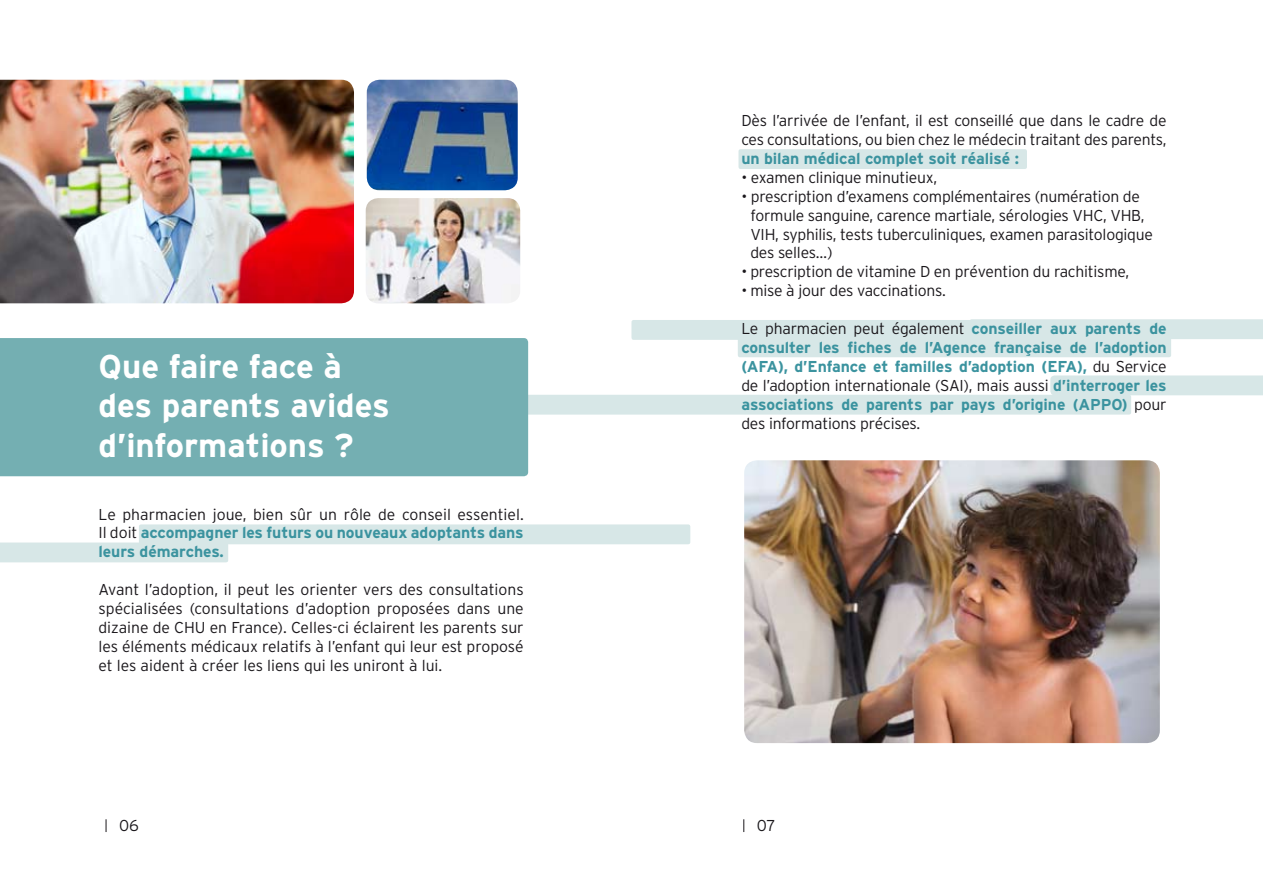
<style>
.page{position:relative;width:1263px;height:893px;background:#fff}
.page>*{position:absolute;margin:0;border:0;box-sizing:border-box;transform-origin:0 0}
.t1{font:700 33px/39.6px "Interstate";color:#fff}
.t2{font:300 15.75px/18.9px "Interstate";letter-spacing:-.015em;color:#1a171b}
.t3{font:700 15.75px/18.9px "Interstate";letter-spacing:-.005em;color:#3b939f;text-align:justify}
.s1{font-weight:300;color:#1a171b}
</style>
<div class="page">
<div style="left:476px;top:395px;width:655px;height:20px;background:#d7e7e7;border-radius:2px"></div>
<div style="left:139px;top:524px;width:551px;height:20px;background:#d7e7e7;border-radius:2px"></div>
<div style="left:738px;top:149px;width:289px;height:20px;background:#d7e7e7;border-radius:2px"></div>
<svg style="left:970px;top:319px;width:293px;height:20px"></svg>
<div style="left:631px;top:320px;width:458px;height:20px;background:#d7e7e7;border-radius:2px"></div>
<div style="left:1050px;top:375px;width:213px;height:20px;background:#d7e7e7"></div>
<div style="left:738px;top:337px;width:433px;height:20px;background:#d7e7e7;border-radius:2px"></div>
<div style="left:0;top:542px;width:228px;height:20px;background:#d7e7e7"></div>
<div style="left:0;top:338px;width:528px;height:138px;background:#74afb2"></div>
<svg style="left:106px;top:819px;width:1px;height:13px"></svg>
<svg style="left:743px;top:819px;width:1px;height:13px"></svg>
<img style="left:0;top:80px;width:354px;height:223px">
<img style="left:367px;top:80px;width:151px;height:110px">
<img style="left:366px;top:198px;width:154px;height:105px">
<img style="left:744px;top:460px;width:416px;height:283px">
<h1 class="t1" style="left:99px;top:346px;width:293px">Que faire face à des parents avides d’informations ?</h1>
<p class="t3" style="left:99px;top:504px;width:427px"><span class="s1">Le pharmacien joue, bien sûr un rôle de conseil essentiel.<br>Il doit</span> accompagner les futurs ou nouveaux adoptants dans leurs démarches.</p>
<p class="t2" style="left:99px;top:580px;width:427px;text-align:justify">Avant l’adoption, il peut les orienter vers des consultations spécialisées (consultations d’adoption proposées dans une dizaine de CHU en France). Celles-ci éclairent les parents sur les éléments médicaux relatifs à l’enfant qui leur est proposé et les aident à créer les liens qui les uniront à lui.</p>
<p class="t2" style="left:741px;top:111px;width:427px">Dès l’arrivée de l’enfant, il est conseillé que dans le cadre de ces consultations, ou bien chez le médecin traitant des parents,</p>
<p class="t3" style="left:741px;top:149px;width:279px">un bilan médical complet soit réalisé :</p>
<p class="t2" style="left:741px;top:168px;width:197px">• examen clinique minutieux,</p>
<p class="t2" style="left:750px;top:187px;width:404px;text-indent:-9px">• prescription d’examens complémentaires (numération de formule sanguine, carence martiale, sérologies VHC, VHB, VIH, syphilis, tests tuberculiniques, examen parasitologique des selles…)</p>
<p class="t2" style="left:741px;top:262px;width:389px">• prescription de vitamine D en prévention du rachitisme,</p>
<p class="t2" style="left:741px;top:281px;width:206px">• mise à jour des vaccinations.</p>
<p class="t3" style="left:741px;top:319px;width:427px"><span class="s1">Le pharmacien peut également</span> conseiller aux parents de consulter les fiches de l’Agence française de l’adoption (AFA), d’Enfance et familles d’adoption (EFA), <span class="s1">du Service de l’adoption internationale (SAI), mais aussi</span> d’interroger les associations de parents par pays d’origine (APPO) <span class="s1">pour des informations précises.</span></p>
<p class="t2" style="left:119px;top:816px;width:21px">06</p>
<p class="t2" style="left:757px;top:816px;width:20px">07</p>
</div>
